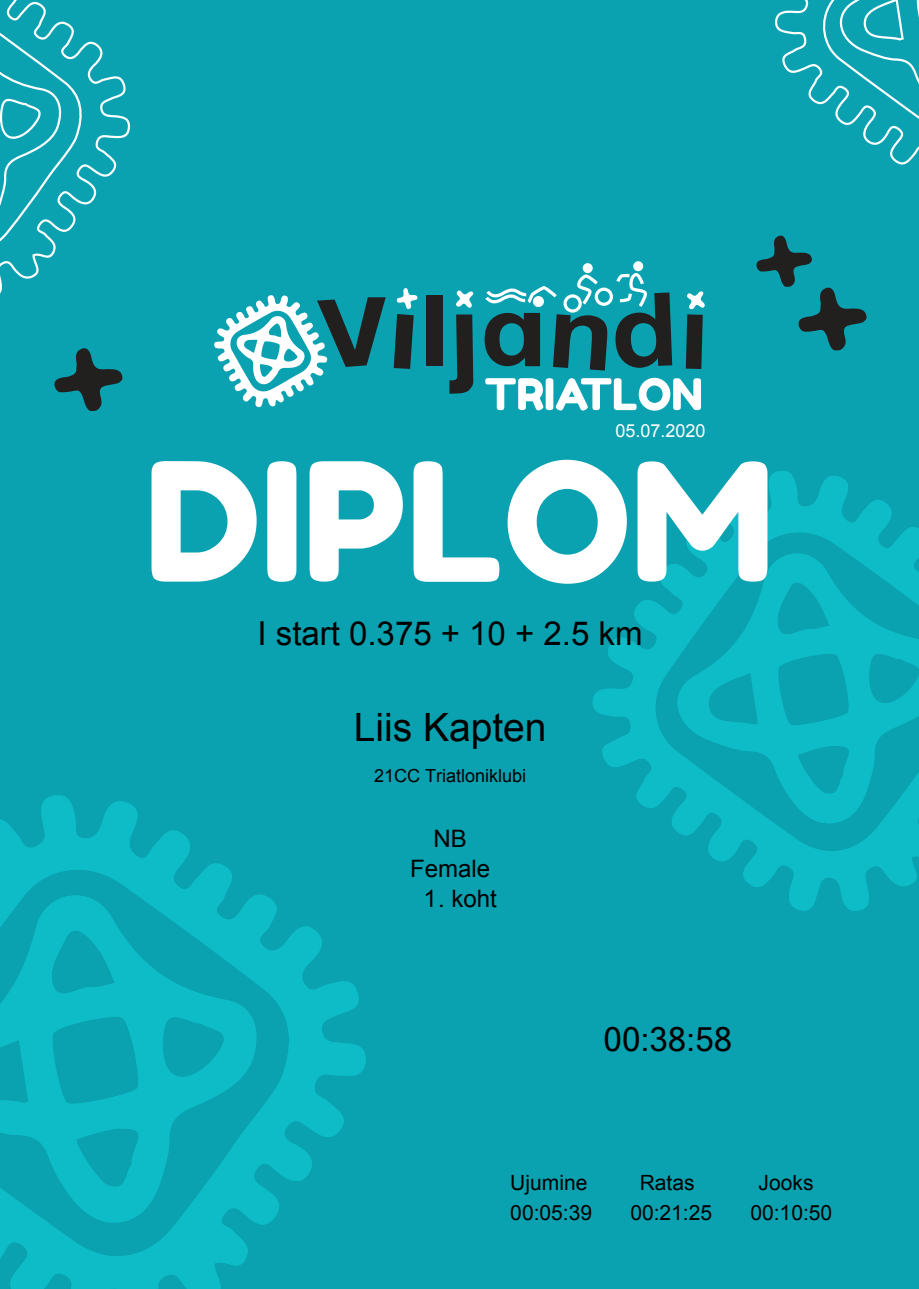
<style>
.page{position:relative;width:919px;height:1289px;background:#fff}
.page>*{position:absolute;margin:0;border:0;box-sizing:border-box;transform-origin:0 0}
.t1{font:39px "Arial";color:#000}
.t2{font:33px "Arial";color:#000}
.t3{font:33px "Microsoft Sans Serif";color:#000}
.t4{font:24px "Arial";color:#000}
.t5{font:21px "Arial";color:#000}
.t6{font:18px "Arial";color:#000}
.t7{font:18px "Arial";color:#fff}
</style>
<div class="page">
<div style="left:0;top:0;width:918px;height:1288px;background:#0aa2b1"></div>
<svg style="left:775px;top:0;width:143px;height:165px"></svg>
<svg style="left:0;top:0;width:130px;height:294px"></svg>
<svg style="left:756px;top:235px;width:110px;height:116px"></svg>
<svg style="left:54px;top:348px;width:69px;height:63px"></svg>
<svg style="left:485px;top:378px;width:216px;height:32px"></svg>
<div style="left:582px;top:263px;width:10px;height:10px;background:#fff;border-radius:50%"></div>
<svg style="left:685px;top:291px;width:20px;height:78px"></svg>
<svg style="left:456px;top:290px;width:18px;height:18px"></svg>
<svg style="left:393px;top:288px;width:24px;height:81px"></svg>
<div style="left:426px;top:295px;width:16px;height:71px;background:#221f1f"></div>
<svg style="left:449px;top:314px;width:25px;height:80px"></svg>
<svg style="left:484px;top:272px;width:188px;height:98px"></svg>
<svg style="left:214px;top:295px;width:171px;height:112px"></svg>
<div style="left:633px;top:261px;width:10px;height:10px;background:#fff;border-radius:50%"></div>
<svg style="left:0;top:795px;width:366px;height:493px"></svg>
<svg style="left:0;top:883px;width:263px;height:341px;fill:#0dbcc6"></svg>
<svg style="left:592px;top:470px;width:326px;height:441px"></svg>
<svg style="left:666px;top:543px;width:252px;height:282px;fill:#0dbcc6"></svg>
<svg style="left:151px;top:461px;width:105px;height:120px"></svg>
<div style="left:267px;top:461px;width:29px;height:120px;background:#fff"></div>
<svg style="left:309px;top:461px;width:94px;height:120px"></svg>
<svg style="left:413px;top:461px;width:86px;height:120px"></svg>
<svg style="left:507px;top:460px;width:119px;height:123px"></svg>
<svg style="left:637px;top:461px;width:130px;height:120px"></svg>
<p class="t7" style="left:615px;top:420px;width:92px">05.07.2020</p>
<h2 class="t2" style="left:257px;top:615px;width:386px">I start 0.375 + 10 + 2.5 km</h2>
<h1 class="t1" style="left:354px;top:705px;width:194px">Liis Kapten</h1>
<p class="t6" style="left:374px;top:765px;width:153px">21CC Triatloniklubi</p>
<p class="t4" style="left:433px;top:825px;width:35px">NB</p>
<p class="t4" style="left:410px;top:855px;width:81px">Female</p>
<p class="t4" style="left:423px;top:885px;width:75px">1. koht</p>
<h2 class="t3" style="left:603px;top:1020px;width:130px">00:38:58</h2>
<p class="t5" style="left:510px;top:1170px;width:79px">Ujumine</p>
<p class="t5" style="left:639px;top:1170px;width:56px">Ratas</p>
<p class="t5" style="left:758px;top:1170px;width:56px">Jooks</p>
<p class="t5" style="left:510px;top:1200px;width:83px">00:05:39</p>
<p class="t5" style="left:630px;top:1200px;width:83px">00:21:25</p>
<p class="t5" style="left:750px;top:1200px;width:83px">00:10:50</p>
</div>
